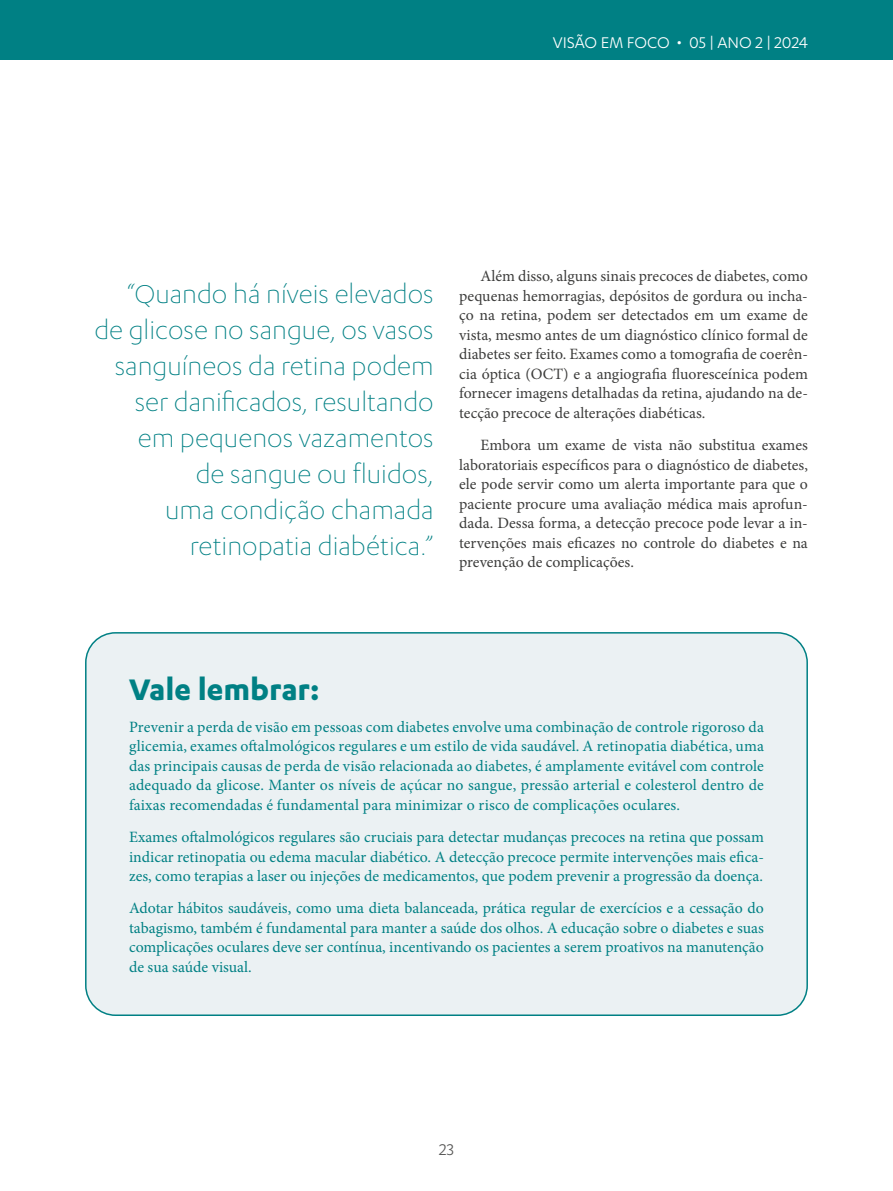
<style>
.page{position:relative;width:893px;height:1191px;background:#fff}
.page>*{position:absolute;margin:0;border:0;box-sizing:border-box;transform-origin:0 0}
.t1{font:700 34.5px "Karbon";color:#008084}
.t2{font:300 30px/36px "Karbon";color:#008084;text-align:right}
.t3{font:18px "Karbon";color:#fff}
.t4{font:18px "Karbon";color:#575756}
.t5{font:15.75px/19.5px "Minion Pro";color:#008084;text-align:justify}
.t6{font:15.75px/19.5px "Minion Pro";color:#3c3c3b;text-align:justify}
</style>
<div class="page">
<div style="left:0;top:0;width:893px;height:60px;background:#008084"></div>
<div style="left:86px;top:633px;width:721px;height:382px;background:#ebf1f3;border-radius:30px"></div>
<div style="left:85px;top:632px;width:723px;height:384px;border:2px solid #008084;border-radius:30px"></div>
<p class="t3" style="left:553px;top:33px;width:256px">VISÃO EM FOCO • 05 | ANO 2 | 2024</p>
<h2 class="t2" style="left:94px;top:275px;width:341px">“Quando há níveis elevados de glicose no sangue, os vasos sanguíneos da retina podem ser danificados, resultando em pequenos vazamentos<br>de sangue ou fluidos,<br>uma condição chamada retinopatia diabética.”</h2>
<p class="t6" style="left:459px;top:267px;width:350px;text-indent:21px">Além disso, alguns sinais precoces de diabetes, como pequenas hemorragias, depósitos de gordura ou incha&shy;ço na retina, podem ser detectados em um exame de vista, mesmo antes de um diagnóstico clínico formal de diabetes ser feito. Exames como a tomografia de coerên&shy;cia óptica (OCT) e a angiografia fluoresceínica podem fornecer imagens detalhadas da retina, ajudando na de&shy;tecção precoce de alterações diabéticas.</p>
<p class="t6" style="left:459px;top:435px;width:350px;text-indent:21px">Embora um exame de vista não substitua exames laboratoriais específicos para o diagnóstico de diabetes, ele pode servir como um alerta importante para que o paciente procure uma avaliação médica mais aprofun&shy;dada. Dessa forma, a detecção precoce pode levar a in&shy;tervenções mais eficazes no controle do diabetes e na prevenção de complicações.</p>
<h1 class="t1" style="left:129px;top:669px;width:192px">Vale lembrar:</h1>
<p class="t5" style="left:129px;top:717px;width:636px">Prevenir a perda de visão em pessoas com diabetes envolve uma combinação de controle rigoroso da glicemia, exames oftalmológicos regulares e um estilo de vida saudável. A retinopatia diabética, uma das principais causas de perda de visão relacionada ao diabetes, é amplamente evitável com controle adequado da glicose. Manter os níveis de açúcar no sangue, pressão arterial e colesterol dentro de faixas recomendadas é fundamental para minimizar o risco de complicações oculares.</p>
<p class="t5" style="left:129px;top:827px;width:636px">Exames oftalmológicos regulares são cruciais para detectar mudanças precoces na retina que possam indicar retinopatia ou edema macular diabético. A detecção precoce permite intervenções mais efica&shy;zes, como terapias a laser ou injeções de medicamentos, que podem prevenir a progressão da doença.</p>
<p class="t5" style="left:129px;top:898px;width:636px">Adotar hábitos saudáveis, como uma dieta balanceada, prática regular de exercícios e a cessação do tabagismo, também é fundamental para manter a saúde dos olhos. A educação sobre o diabetes e suas complicações oculares deve ser contínua, incentivando os pacientes a serem proativos na manutenção de sua saúde visual.</p>
<p class="t4" style="left:439px;top:1139px;width:16px">23</p>
</div>
